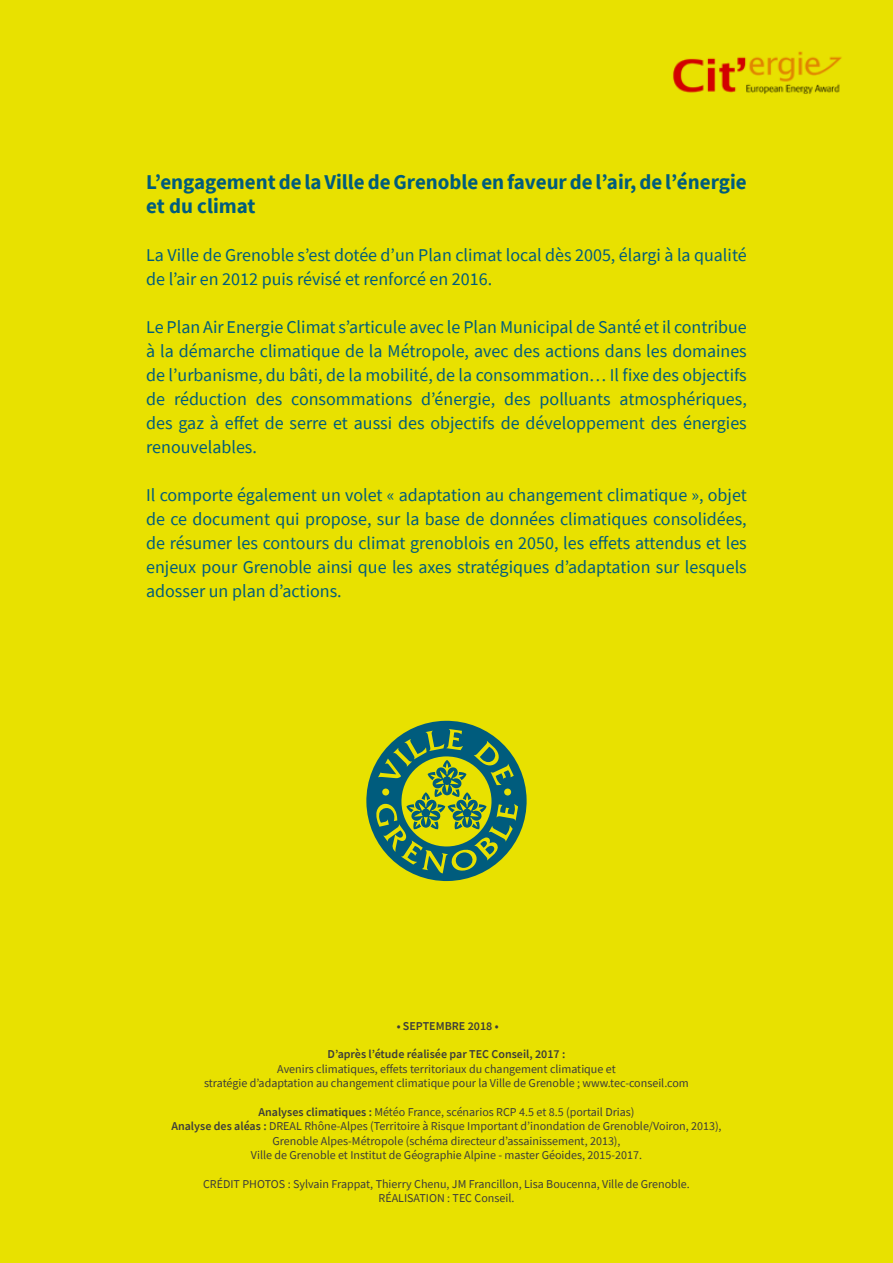
<style>
.page{position:relative;width:893px;height:1263px;background:#e8e100}
.page>*{position:absolute;margin:0;border:0;box-sizing:border-box;transform-origin:0 0}
.t1{font:700 21px/24px "Source Sans Pro";color:#005c7d}
.t2{font:18px/24px "Source Sans Pro";color:#005c7d;text-align:justify}
.t3{font:12px "Source Sans Pro";color:#3c3c3b}
.t4{font:600 12px "Source Sans Pro";color:#3c3c3b}
.s1{font-weight:600}
</style>
<div class="page">
<svg style="left:366px;top:720px;width:161px;height:161px"></svg>
<img style="left:673px;top:51px;width:169px;height:43px">
<p class="t1" style="left:146px;top:170px;width:602px">L’engagement de la Ville de Grenoble en faveur de l’air, de l’énergie et du climat</p>
<p class="t2" style="left:146px;top:243px;width:602px">La Ville de Grenoble s’est dotée d’un Plan climat local dès 2005, élargi à la qualité de l’air en 2012 puis révisé et renforcé en 2016.</p>
<p class="t2" style="left:146px;top:315px;width:602px">Le Plan Air Energie Climat s’articule avec le Plan Municipal de Santé et il contribue à la démarche climatique de la Métropole, avec des actions dans les domaines de l’urbanisme, du bâti, de la mobilité, de la consommation… Il fixe des objectifs de réduction des consommations d’énergie, des polluants atmosphériques, des gaz à effet de serre et aussi des objectifs de développement des énergies renouvelables.</p>
<p class="t2" style="left:146px;top:483px;width:602px">Il comporte également un volet « adaptation au changement climatique », objet de ce document qui propose, sur la base de données climatiques consolidées, de résumer les contours du climat grenoblois en 2050, les effets attendus et les enjeux pour Grenoble ainsi que les axes stratégiques d’adaptation sur lesquels adosser un plan d’actions.</p>
<p class="t4" style="left:397px;top:1018px;width:104px">• SEPTEMBRE 2018 •</p>
<p class="t4" style="left:328px;top:1046px;width:239px">D’après l’étude réalisée par TEC Conseil, 2017 :</p>
<p class="t3" style="left:277px;top:1061px;width:340px">Avenirs climatiques, effets territoriaux du changement climatique et</p>
<p class="t3" style="left:204px;top:1075px;width:486px">stratégie d’adaptation au changement climatique pour la Ville de Grenoble ; www.tec-conseil.com</p>
<p class="t3" style="left:258px;top:1104px;width:378px"><span class="s1">Analyses climatiques :</span> Météo France, scénarios RCP 4.5 et 8.5 (portail Drias)</p>
<p class="t3" style="left:171px;top:1119px;width:552px"><span class="s1">Analyse des aléas :</span> DREAL Rhône-Alpes (Territoire à Risque Important d’inondation de Grenoble/Voiron, 2013),</p>
<p class="t3" style="left:272px;top:1133px;width:350px">Grenoble Alpes-Métropole (schéma directeur d’assainissement, 2013),</p>
<p class="t3" style="left:251px;top:1147px;width:393px">Ville de Grenoble et Institut de Géographie Alpine - master Géoides, 2015-2017.</p>
<p class="t3" style="left:203px;top:1176px;width:488px">CRÉDIT PHOTOS : Sylvain Frappat, Thierry Chenu, JM Francillon, Lisa Boucenna, Ville de Grenoble.</p>
<p class="t3" style="left:378px;top:1191px;width:137px">RÉALISATION : TEC Conseil.</p>
</div>
